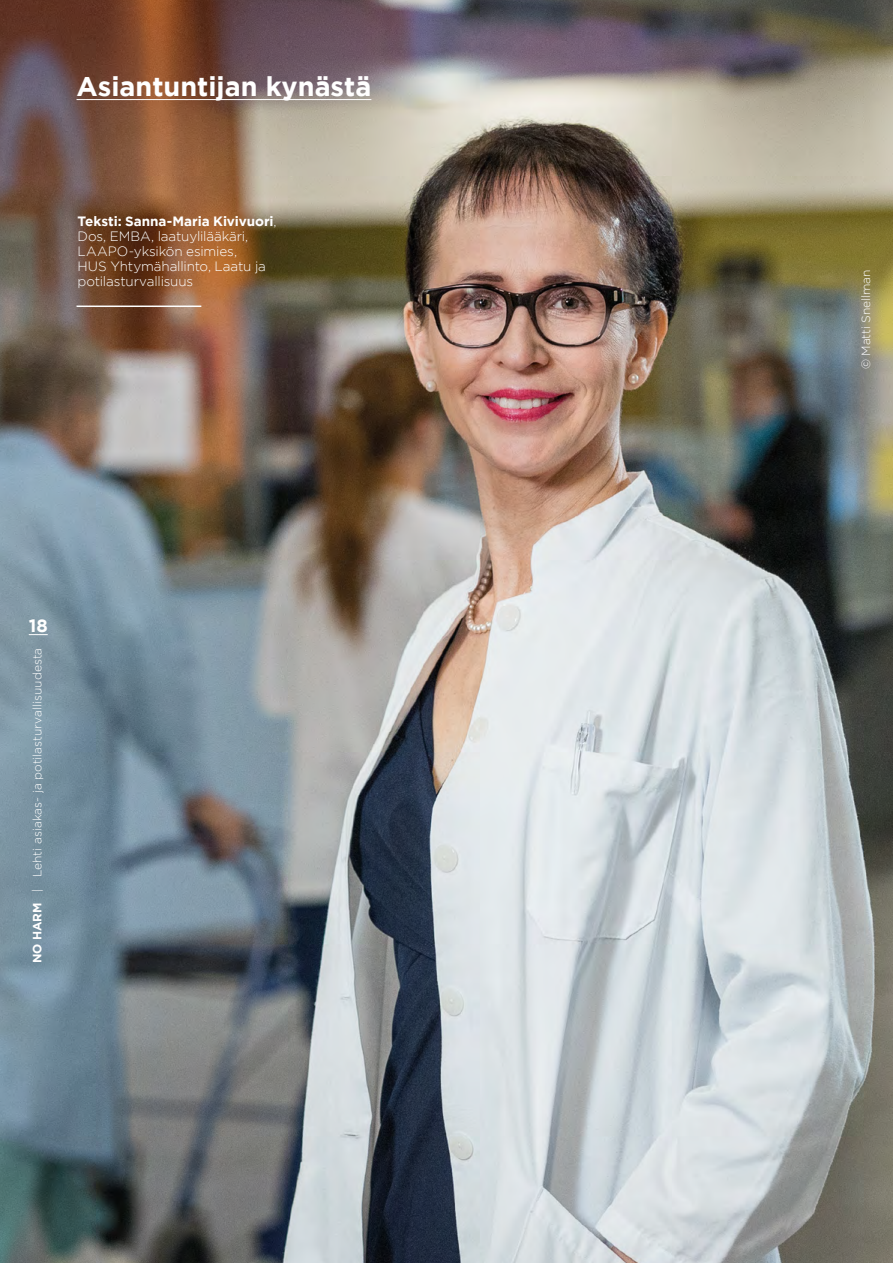
<style>
.page{position:relative;width:893px;height:1263px;background:#fff}
.page>*{position:absolute;margin:0;border:0;box-sizing:border-box;transform-origin:0 0}
.t1{font:700 27px "Gotham";color:#fff}
.t2{font:700 18px "Gotham";color:#fff}
.Paragraph_kirjoittaj{font:300 13.5px/15px "Gotham";letter-spacing:-.015em;color:#fff}
.Paragraph_apinalaati{font:300 12px "Gotham";color:#fff}
.s1{font-weight:700}
</style>
<div class="page">
<img style="left:0;top:0;width:893px;height:1263px">
<hr style="left:77px;top:99px;width:294px;height:1px;background:#fff">
<hr style="left:77px;top:305px;width:124px;height:2px;background:#fff">
<svg style="left:29px;top:634px;width:19px;height:1px"></svg>
<h1 class="t1" style="left:77px;top:71px;width:296px">Asiantuntijan kynästä</h1>
<p class="Paragraph_kirjoittaj" style="left:78px;top:213px;width:200px"><span class="s1">Teksti: Sanna-Maria Kivivuori</span>,<br>Dos, EMBA, laatuylilääkäri,<br>LAAPO-yksikön esimies,<br>HUS Yhtymähallinto, Laatu ja potilasturvallisuus</p>
<h2 class="t2" style="left:29px;top:616px;width:20px">18</h2>
<p class="Paragraph_apinalaati" style="left:31px;top:963px;width:317px;rotate:-90deg"><span class="s1">NO HARM</span> | Lehti asiakas- ja potilasturvallisuudesta</p>
<p class="Paragraph_apinalaati" style="left:859px;top:369px;width:101px;rotate:-90deg">© Matti Snellman</p>
</div>
